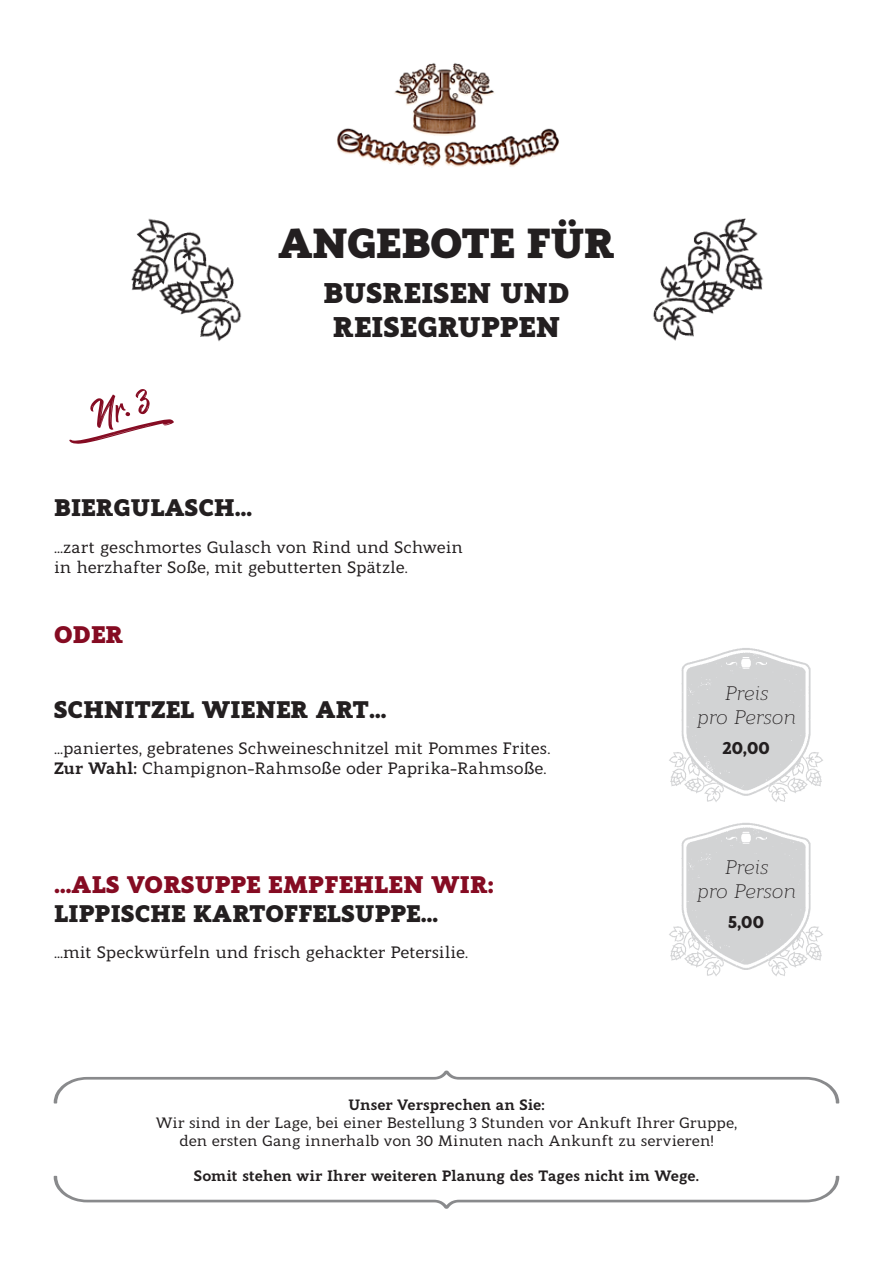
<style>
.page{position:relative;width:893px;height:1263px;background:#fff}
.page>*{position:absolute;margin:0;border:0;box-sizing:border-box;transform-origin:0 0}
.t1{font:45px "Billy Ohio Dua";color:#850b22;scale:.95 1}
.t2{font:900 42px "Modum";letter-spacing:-.015em;color:#231f20}
.t3{font:900 28.5px/34.2px "Modum";letter-spacing:.01em;color:#231f20;text-align:center}
.t4{font:900 24px "Modum";letter-spacing:.01em;color:#231f20}
.t5{font:900 24px "Modum";letter-spacing:.01em;color:#850b22}
.t6{font:italic 300 19.5px/23.4px "Modum";letter-spacing:-.025em;color:#231f20;text-align:center}
.t7{font:800 17.55px "Modum";color:#231f20}
.t8{font:500 16.5px/19.8px "Modum";letter-spacing:-.005em;color:#231f20}
.t9{font:500 15px/18px "Modum";color:#231f20;text-align:center}
.t10{font:800 15px "Modum";letter-spacing:-.005em;color:#231f20}
.s1{font-weight:800}
</style>
<div class="page">
<svg style="left:54px;top:1070px;width:785px;height:33px"></svg>
<svg style="left:54px;top:1176px;width:785px;height:33px"></svg>
<img style="left:653px;top:218px;width:110px;height:123px">
<img style="left:131px;top:218px;width:111px;height:124px">
<img style="left:337px;top:63px;width:222px;height:105px">
<img style="left:669px;top:648px;width:154px;height:151px">
<img style="left:669px;top:799px;width:154px;height:177px">
<h1 class="t1" style="left:83px;top:385px;width:65px;rotate:-13deg">Nr. 3</h1>
<h2 class="t2" style="left:278px;top:208px;width:338px">ANGEBOTE FÜR</h2>
<h3 class="t3" style="left:323px;top:272px;width:248px">BUSREISEN UND<br>REISEGRUPPEN</h3>
<h3 class="t4" style="left:54px;top:487px;width:200px">BIERGULASCH…</h3>
<p class="t8" style="left:54px;top:535px;width:411px">…zart geschmortes Gulasch von Rind und Schwein in herzhafter Soße, mit gebutterten Spätzle.</p>
<h3 class="t5" style="left:54px;top:614px;width:70px">ODER</h3>
<h3 class="t4" style="left:54px;top:689px;width:334px">SCHNITZEL WIENER ART…</h3>
<p class="t8" style="left:54px;top:737px;width:498px">…paniertes, gebratenes Schweineschnitzel mit Pommes Frites.<br><span class="s1">Zur Wahl:</span> Champignon-Rahmsoße oder Paprika-Rahmsoße.</p>
<h3 class="t5" style="left:54px;top:864px;width:441px">…ALS VORSUPPE EMPFEHLEN WIR:</h3>
<h3 class="t4" style="left:54px;top:893px;width:386px">LIPPISCHE KARTOFFELSUPPE…</h3>
<p class="t8" style="left:54px;top:941px;width:416px">…mit Speckwürfeln und frisch gehackter Petersilie.</p>
<p class="t6" style="left:696px;top:680px;width:102px">Preis<br>pro Person</p>
<p class="t7" style="left:722px;top:733px;width:49px">20,00</p>
<p class="t6" style="left:696px;top:854px;width:102px">Preis<br>pro Person</p>
<p class="t7" style="left:728px;top:907px;width:38px">5,00</p>
<p class="t10" style="left:348px;top:1092px;width:198px">Unser Versprechen an Sie:</p>
<p class="t9" style="left:156px;top:1112px;width:583px">Wir sind in der Lage, bei einer Bestellung 3 Stunden vor Ankuft Ihrer Gruppe, den ersten Gang innerhalb von 30 Minuten nach Ankunft zu servieren!</p>
<p class="t10" style="left:194px;top:1163px;width:507px">Somit stehen wir Ihrer weiteren Planung des Tages nicht im Wege.</p>
</div>
